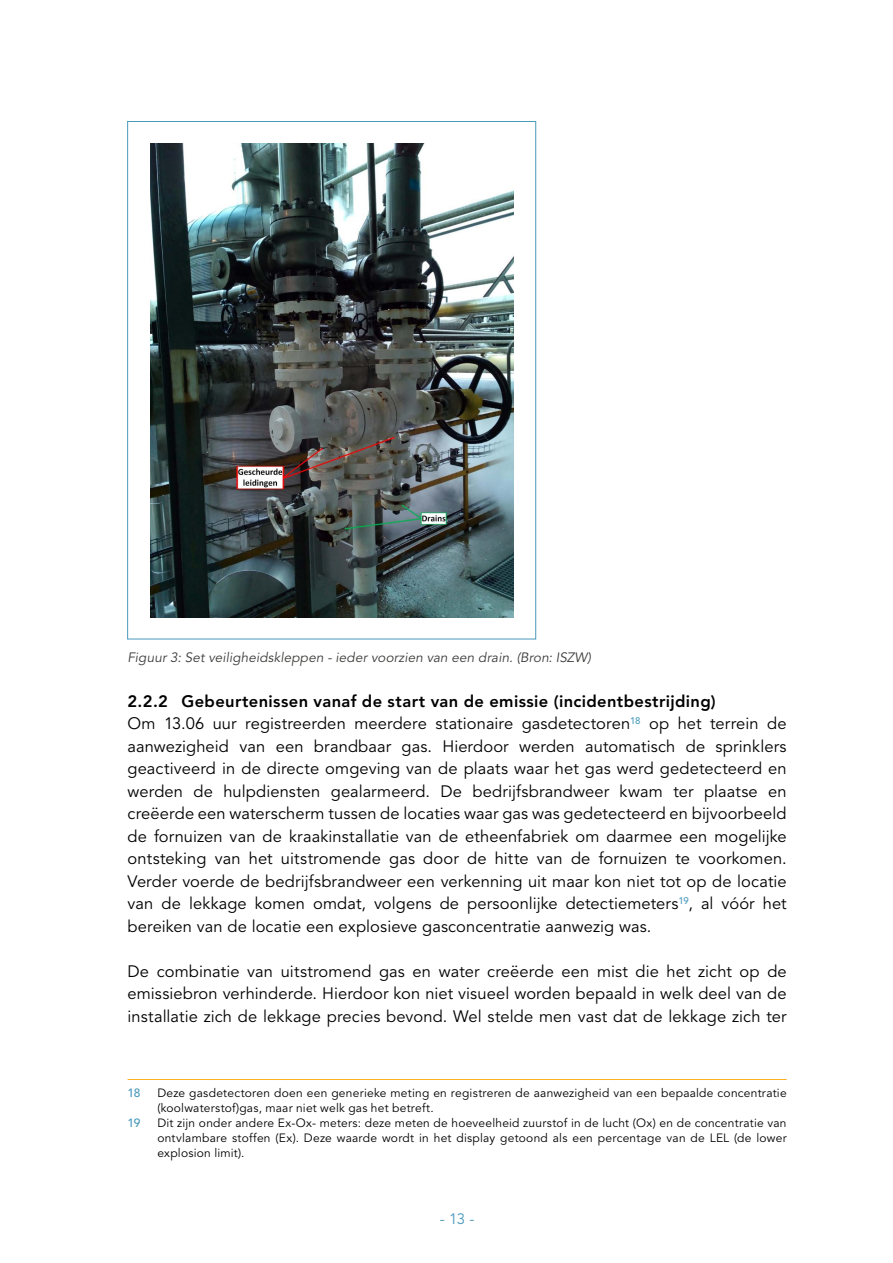
<style>
.page{position:relative;width:893px;height:1263px;background:#fff}
.page>*{position:absolute;margin:0;border:0;box-sizing:border-box;transform-origin:0 0}
.Bodytekst{font:16.5px/22.5px "Avenir LT Std";letter-spacing:.005em;color:#000;text-align:justify}
.t1{font:800 16.5px "Avenir LT Std";letter-spacing:.025em;color:#000}
.t2{font:15px "Avenir LT Std";color:#499abb}
.Bijschrift{font:italic 13.5px "Avenir LT Std";letter-spacing:.01em;color:#3c3c3b}
.Voetnoot{font:12px/15px "Avenir LT Std";letter-spacing:.02em;color:#000}
.Voetnoot-2{font:500 12px "Avenir LT Std";color:#499abb}
</style>
<div class="page">
<img style="left:150px;top:144px;width:363px;height:473px">
<hr style="left:128px;top:1079px;width:659px;height:1px;background:#f9b122">
<p class="Bijschrift" style="left:128px;top:649px;width:465px">Figuur 3: Set veiligheidskleppen - ieder voorzien van een drain. (Bron: ISZW)</p>
<p class="t1" style="left:128px;top:691px;width:590px">2.2.2 Gebeurtenissen vanaf de start van de emissie (incidentbestrijding)</p>
<p class="Bodytekst" style="left:128px;top:713px;width:661px">Om 13.06 uur registreerden meerdere stationaire gasdetectoren<sup>18</sup> op het terrein de aanwezigheid van een brandbaar gas. Hierdoor werden automatisch de sprinklers geactiveerd in de directe omgeving van de plaats waar het gas werd gedetecteerd en werden de hulpdiensten gealarmeerd. De bedrijfsbrandweer kwam ter plaatse en creëerde een waterscherm tussen de locaties waar gas was gedetecteerd en bijvoorbeeld de fornuizen van de kraakinstallatie van de etheenfabriek om daarmee een mogelijke ontsteking van het uitstromende gas door de hitte van de fornuizen te voorkomen.<br>Verder voerde de bedrijfsbrandweer een verkenning uit maar kon niet tot op de locatie van de lekkage komen omdat, volgens de persoonlijke detectiemeters<sup>19</sup>, al vóór het bereiken van de locatie een explosieve gasconcentratie aanwezig was.</p>
<p class="Bodytekst" style="left:128px;top:960px;width:661px">De combinatie van uitstromend gas en water creëerde een mist die het zicht op de emissiebron verhinderde. Hierdoor kon niet visueel worden bepaald in welk deel van de installatie zich de lekkage precies bevond. Wel stelde men vast dat de lekkage zich ter</p>
<p class="Voetnoot-2" style="left:128px;top:1085px;width:15px">18</p>
<p class="Voetnoot" style="left:157px;top:1085px;width:631px">Deze gasdetectoren doen een generieke meting en registreren de aanwezigheid van een bepaalde concentratie (koolwaterstof)gas, maar niet welk gas het betreft.</p>
<p class="Voetnoot-2" style="left:128px;top:1115px;width:14px">19</p>
<p class="Voetnoot" style="left:157px;top:1115px;width:631px;text-align:justify">Dit zijn onder andere Ex-Ox- meters: deze meten de hoeveelheid zuurstof in de lucht (Ox) en de concentratie van ontvlambare stoffen (Ex). Deze waarde wordt in het display getoond als een percentage van de LEL (de lower explosion limit).</p>
<p class="t2" style="left:440px;top:1210px;width:36px">- 13 -</p>
</div>
